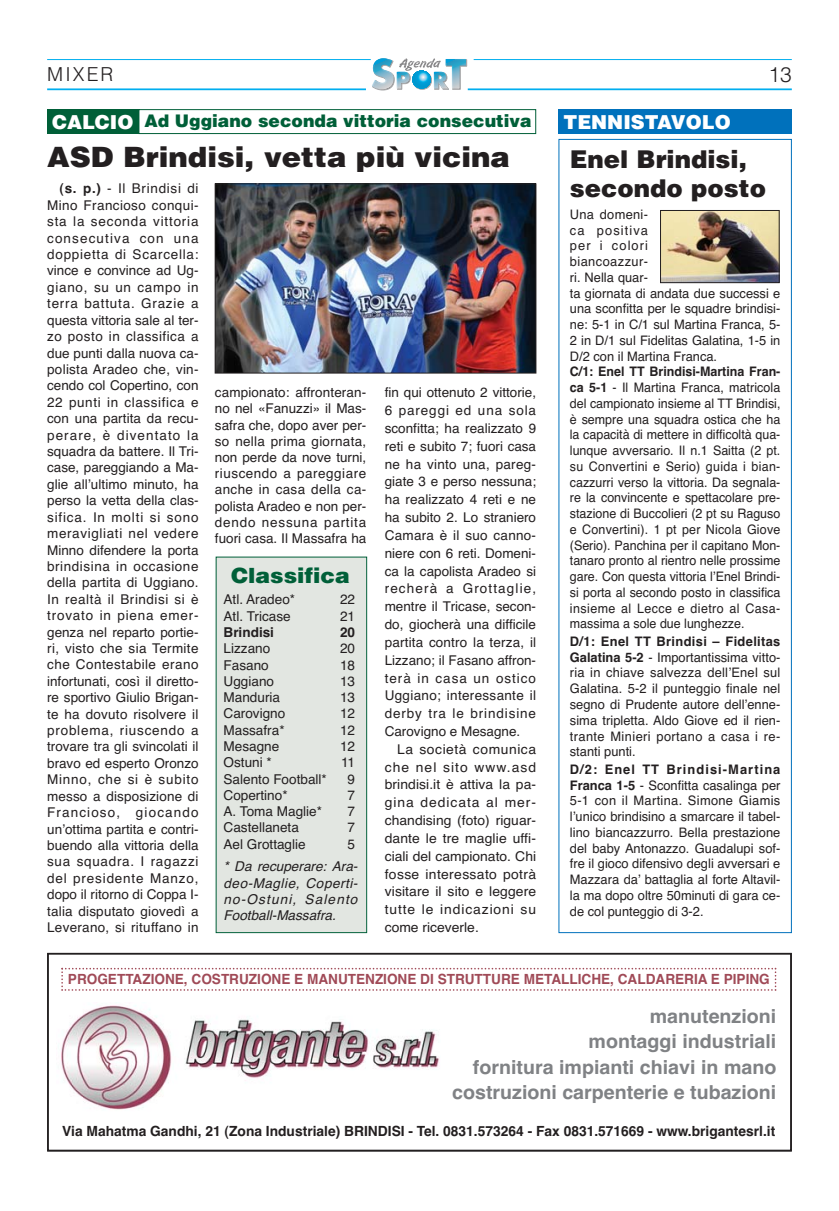
<style>
.page{position:relative;width:839px;height:1211px;background:#fff}
.page>*{position:absolute;margin:0;border:0;box-sizing:border-box;transform-origin:0 0}
.t1{font:900 28px "Helvetica";color:#231f20;scale:1.04 1}
.t2{font:900 24.5px/29.4px "Helvetica";color:#231f20}
.t3{font:900 21px "Helvetica";color:#005f38;scale:1.05 1}
.t4{font:300 21px "Helvetica";color:#231f20}
.t5{font:700 19.25px/25.2px "Helvetica";color:#808285;text-align:right}
.t6{font:900 19.25px "Helvetica";color:#fff}
.t7{font:300 19.25px "Helvetica";letter-spacing:.11em;color:#231f20}
.t8{font:900 17.32px "Helvetica";color:#005f38}
.t9{font:700 14px "Helvetica";color:#231f20}
.t10{font:700 14px "Helvetica";color:#a04a57}
.t11{font:13.65px "Helvetica";color:#231f20}
.t12{font:italic 13.65px/16.3px "Helvetica";letter-spacing:.035em;color:#231f20;text-align:justify}
.t13{font:700 13.65px "Helvetica";color:#231f20}
.t14{font:13.47px/16.4px "Helvetica";letter-spacing:.015em;color:#231f20;text-align:justify}
.t15{font:13.12px/15.8px "Helvetica";color:#231f20;text-align:justify}
.t16{font:13.12px/15.8px "Helvetica";color:#231f20;text-align:justify;scale:.95 1}
.s1{font-size:19.25px;color:#fff}
.s2{font-weight:700}
</style>
<div class="page">
<hr style="left:467px;top:88px;width:324px;height:2px;background:#00aeef">
<hr style="left:47px;top:88px;width:319px;height:2px;background:#00aeef">
<hr style="left:473px;top:59px;width:318px;height:1px;background:#00aeef">
<hr style="left:47px;top:59px;width:323px;height:1px;background:#00aeef">
<svg style="left:372px;top:58px;width:95px;height:32px"></svg>
<img style="left:217px;top:186px;width:317px;height:185px">
<div style="left:215px;top:184px;width:321px;height:189px;border:1px solid #231f20"></div>
<img style="left:662px;top:212px;width:115px;height:69px">
<div style="left:660px;top:210px;width:119px;height:73px;border:1px solid #231f20"></div>
<div style="left:558px;top:109px;width:233px;height:25px;background:#0071bc"></div>
<div style="left:47px;top:109px;width:93px;height:25px;background:#005f38"></div>
<div style="left:138px;top:109px;width:398px;height:25px;border:1px solid #005f38"></div>
<div style="left:216px;top:557px;width:150px;height:375px;background:#e2e6e1"></div>
<div style="left:216px;top:556px;width:151px;height:377px;border:1px solid #005f38"></div>
<div style="left:47px;top:952px;width:744px;height:199px;border:2px solid #231f20"></div>
<svg style="left:61px;top:967px;width:715px;height:23px"></svg>
<img style="left:61px;top:1005px;width:379px;height:105px">
<h3 class="t7" style="left:47px;top:67px;width:68px">MIXER</h3>
<h3 class="t4" style="left:768px;top:66px;width:25px">13</h3>
<p class="t8" style="left:52px;top:115px;width:481px"><span class="s1">CALCIO</span> Ad Uggiano seconda vittoria consecutiva</p>
<h3 class="t6" style="left:563px;top:115px;width:169px">TENNISTAVOLO</h3>
<h1 class="t1" style="left:47px;top:146px;width:446px">ASD Brindisi, vetta più vicina</h1>
<p class="t14" style="left:47px;top:182px;width:153px;text-indent:12px"><span class="s2">(s. p.)</span> - Il Brindisi di Mino Francioso conqui&shy;sta la seconda vittoria consecutiva con una doppietta di Scarcella: vince e convince ad Ug&shy;giano, su un campo in terra battuta. Grazie a questa vittoria sale al ter&shy;zo posto in classifica a due punti dalla nuova ca&shy;polista Aradeo che, vin&shy;cendo col Copertino, con 22 punti in classifica e con una partita da recu&shy;perare, è diventato la squadra da battere. Il Tri&shy;case, pareggiando a Ma&shy;glie allʼultimo minuto, ha perso la vetta della clas&shy;sifica. In molti si sono meravigliati nel vedere Minno difendere la porta brindisina in occasione della partita di Uggiano.<br>In realtà il Brindisi si è trovato in piena emer&shy;genza nel reparto portie&shy;ri, visto che sia Termite che Contestabile erano infortunati, così il diretto&shy;re sportivo Giulio Brigan&shy;te ha dovuto risolvere il problema, riuscendo a trovare tra gli svincolati il bravo ed esperto Oronzo Minno, che si è subito messo a disposizione di Francioso, giocando unʼottima partita e contri&shy;buendo alla vittoria della sua squadra. I ragazzi del presidente Manzo, dopo il ritorno di Coppa I&shy;talia disputato giovedì a Leverano, si rituffano in</p>
<p class="t14" style="left:215px;top:386px;width:153px">campionato: affronteran&shy;no nel «Fanuzzi» il Mas&shy;safra che, dopo aver per&shy;so nella prima giornata, non perde da nove turni, riuscendo a pareggiare anche in casa della ca&shy;polista Aradeo e non per&shy;dendo nessuna partita fuori casa. Il Massafra ha</p>
<p class="t14" style="left:384px;top:385px;width:153px;line-height:17.8px">fin qui ottenuto 2 vittorie, 6 pareggi ed una sola sconfitta; ha realizzato 9 reti e subito 7; fuori casa ne ha vinto una, pareg&shy;giate 3 e perso nessuna; ha realizzato 4 reti e ne ha subito 2. Lo straniero Camara è il suo canno&shy;niere con 6 reti. Domeni&shy;ca la capolista Aradeo si recherà a Grottaglie, mentre il Tricase, secon&shy;do, giocherà una difficile partita contro la terza, il Lizzano; il Fasano affron&shy;terà in casa un ostico Uggiano; interessante il derby tra le brindisine Carovigno e Mesagne.</p>
<p class="t14" style="left:384px;top:741px;width:153px;line-height:17.8px;text-indent:12px">La società comunica che nel sito www.asd brindisi.it è attiva la pa&shy;gina dedicata al mer&shy;chandising (foto) riguar&shy;dante le tre maglie uffi&shy;ciali del campionato. Chi fosse interessato potrà visitare il sito e leggere tutte le indicazioni su come riceverle.</p>
<h3 class="t3" style="left:231px;top:568px;width:115px">Classifica</h3>
<p class="t11" style="left:223px;top:594px;width:73px">Atl. Aradeo*</p>
<p class="t11" style="left:340px;top:594px;width:17px">22</p>
<p class="t11" style="left:223px;top:611px;width:69px">Atl. Tricase</p>
<p class="t11" style="left:340px;top:611px;width:17px">21</p>
<p class="t13" style="left:223px;top:627px;width:52px">Brindisi</p>
<p class="t13" style="left:340px;top:627px;width:17px">20</p>
<p class="t11" style="left:223px;top:643px;width:48px">Lizzano</p>
<p class="t11" style="left:340px;top:643px;width:17px">20</p>
<p class="t11" style="left:223px;top:659px;width:47px">Fasano</p>
<p class="t11" style="left:340px;top:659px;width:17px">18</p>
<p class="t11" style="left:223px;top:676px;width:52px">Uggiano</p>
<p class="t11" style="left:340px;top:676px;width:17px">13</p>
<p class="t11" style="left:223px;top:692px;width:58px">Manduria</p>
<p class="t11" style="left:340px;top:692px;width:17px">13</p>
<p class="t11" style="left:223px;top:708px;width:63px">Carovigno</p>
<p class="t11" style="left:340px;top:708px;width:17px">12</p>
<p class="t11" style="left:223px;top:725px;width:63px">Massafra*</p>
<p class="t11" style="left:340px;top:725px;width:17px">12</p>
<p class="t11" style="left:223px;top:741px;width:57px">Mesagne</p>
<p class="t11" style="left:340px;top:741px;width:17px">12</p>
<p class="t11" style="left:223px;top:757px;width:50px">Ostuni *</p>
<p class="t11" style="left:341px;top:757px;width:16px">11</p>
<p class="t11" style="left:223px;top:773px;width:105px">Salento Football*</p>
<p class="t11" style="left:347px;top:773px;width:9px">9</p>
<p class="t11" style="left:223px;top:790px;width:66px">Copertino*</p>
<p class="t11" style="left:347px;top:790px;width:9px">7</p>
<p class="t11" style="left:223px;top:806px;width:100px">A. Toma Maglie*</p>
<p class="t11" style="left:347px;top:806px;width:9px">7</p>
<p class="t11" style="left:223px;top:822px;width:77px">Castellaneta</p>
<p class="t11" style="left:347px;top:822px;width:9px">7</p>
<p class="t11" style="left:223px;top:838px;width:84px">Ael Grottaglie</p>
<p class="t11" style="left:347px;top:838px;width:9px">5</p>
<p class="t12" style="left:223px;top:859px;width:136px">* Da recuperare: Ara&shy;deo-Maglie, Coperti&shy;no-Ostuni, Salento Football-Massafra.</p>
<h2 class="t2" style="left:569px;top:147px;width:198px">Enel Brindisi, secondo posto</h2>
<p class="t15" style="left:569px;top:207px;width:212px;text-align:left">Una domeni-<br>ca positiva<br>per i colori<br>biancoazzur-<br>ri. Nella quar-<br>ta giornata di andata due successi e una sconfitta per le squadre brindisi&shy;ne: 5-1 in C/1 sul Martina Franca, 5-<br>2 in D/1 sul Fidelitas Galatina, 1-5 in<br>D/2 con il Martina Franca.</p>
<p class="t16" style="left:569px;top:365px;width:223px"><span class="s2">C/1: Enel TT Brindisi-Martina Fran&shy;ca 5-1</span> - Il Martina Franca, matricola del campionato insieme al TT Brindisi, è sempre una squadra ostica che ha la capacità di mettere in difficoltà qua&shy;lunque avversario. Il n.1 Saitta (2 pt. su Convertini e Serio) guida i bian&shy;cazzurri verso la vittoria. Da segnala&shy;re la convincente e spettacolare pre&shy;stazione di Buccolieri (2 pt su Raguso e Convertini). 1 pt per Nicola Giove (Serio). Panchina per il capitano Mon&shy;tanaro pronto al rientro nelle prossime gare. Con questa vittoria lʼEnel Brindi&shy;si porta al secondo posto in classifica insieme al Lecce e dietro al Casa&shy;massima a sole due lunghezze.</p>
<p class="t15" style="left:569px;top:634px;width:212px"><span class="s2">D/1: Enel TT Brindisi – Fidelitas Galatina 5-2</span> - Importantissima vitto&shy;ria in chiave salvezza dellʼEnel sul Galatina. 5-2 il punteggio finale nel segno di Prudente autore dellʼenne&shy;sima tripletta. Aldo Giove ed il rien&shy;trante Minieri portano a casa i re&shy;stanti punti.</p>
<p class="t15" style="left:569px;top:762px;width:212px"><span class="s2">D/2: Enel TT Brindisi-Martina Franca 1-5</span> - Sconfitta casalinga per 5-1 con il Martina. Simone Giamis lʼunico brindisino a smarcare il tabel&shy;lino biancazzurro. Bella prestazione del baby Antonazzo. Guadalupi sof&shy;fre il gioco difensivo degli avversari e Mazzara daʼ battaglia al forte Altavil&shy;la ma dopo oltre 50minuti di gara ce&shy;de col punteggio di 3-2.</p>
<p class="t10" style="left:68px;top:974px;width:703px">PROGETTAZIONE, COSTRUZIONE E MANUTENZIONE DI STRUTTURE METALLICHE, CALDARERIA E PIPING</p>
<h3 class="t5" style="left:452px;top:1005px;width:326px">manutenzioni<br>montaggi industriali<br>fornitura impianti chiavi in mano costruzioni carpenterie e tubazioni</h3>
<p class="t9" style="left:62px;top:1126px;width:714px">Via Mahatma Gandhi, 21 (Zona Industriale) BRINDISI - Tel. 0831.573264 - Fax 0831.571669 - www.brigantesrl.it</p>
</div>
